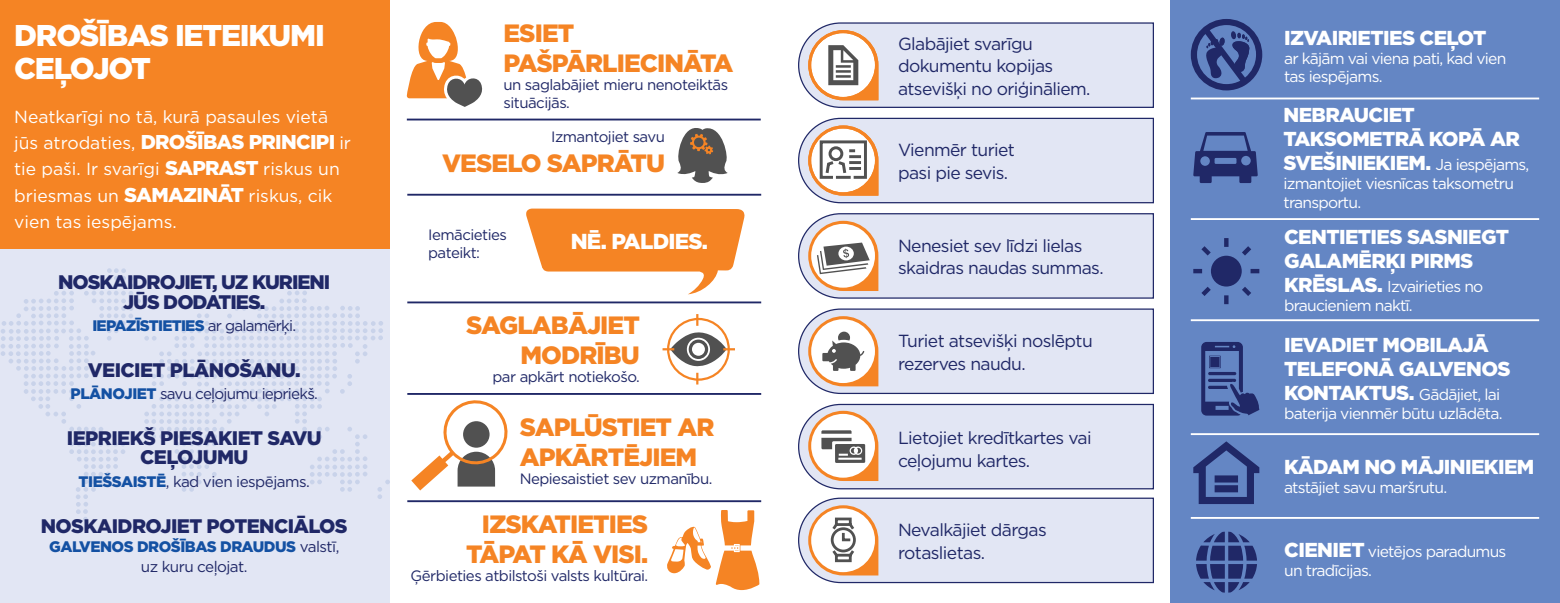
<style>
.page{position:relative;width:1560px;height:603px;background:#fff}
.page>*{position:absolute;margin:0;border:0;box-sizing:border-box;transform-origin:0 0}
.t1{font:900 30px/32.5px "Gotham";letter-spacing:-.04em;color:#fff}
.t2{font:900 25px/30px "Gotham";letter-spacing:-.035em;color:#f58424}
.t3{font:900 21.75px "Gotham";letter-spacing:-.035em;color:#fff}
.t4{font:900 20.25px/24.2px "Gotham";letter-spacing:-.03em;color:#fff}
.t5{font:900 19.5px/19.5px "Gotham";letter-spacing:-.03em;color:#202867;text-align:center}
.t6{font:900 19.5px/19.5px "Gotham";letter-spacing:-.05em;color:#202867;text-align:center}
.t7{font:17.5px/22.5px "Gotham";letter-spacing:-.035em;color:#202867}
.t8{font:17.5px/26.2px "Gotham";color:#fff}
.t9{font:15.75px/18.8px "Gotham";letter-spacing:-.05em;color:#fff}
.t10{font:900 15.25px/19.5px "Gotham";letter-spacing:-.04em;color:#1451a3;text-align:center}
.t11{font:15.25px "Gotham";letter-spacing:-.05em;color:#202867}
.t12{font:15px/18px "Gotham";letter-spacing:-.035em;color:#202867}
.s1{font-weight:900;font-size:20px}
.s2{font-weight:400;color:#202867}
.s3{font-weight:900;color:#1451a3}
.s4{font-weight:400;font-size:15.75px}
.s5{font-weight:900;font-size:20.25px}
</style>
<div class="page">
<div style="left:0;top:197px;width:390px;height:405px;background:#e2e6f4"></div>
<svg style="left:1px;top:268px;width:389px;height:253px"></svg>
<div style="left:1169px;top:0;width:390px;height:602px;background:#6486c4"></div>
<div style="left:0;top:0;width:390px;height:248px;background:#f58424"></div>
<hr style="left:407px;top:118px;width:353px;height:2px;background:#202867">
<hr style="left:407px;top:194px;width:354px;height:1px;background:#202867">
<svg style="left:1193px;top:441px;width:66px;height:63px"></svg>
<svg style="left:798px;top:22px;width:356px;height:86px;background:#dbdbe5"></svg>
<svg style="left:798px;top:117px;width:356px;height:87px;background:#dbdbe5"></svg>
<svg style="left:798px;top:213px;width:356px;height:86px;background:#dbdbe5"></svg>
<svg style="left:798px;top:308px;width:356px;height:86px;background:#dbdbe5"></svg>
<svg style="left:798px;top:403px;width:356px;height:87px;background:#dcdce6"></svg>
<svg style="left:798px;top:497px;width:356px;height:86px;background:#dddde7"></svg>
<svg style="left:1193px;top:238px;width:66px;height:66px"></svg>
<svg style="left:1201px;top:342px;width:58px;height:73px"></svg>
<svg style="left:1193px;top:132px;width:64px;height:51px"></svg>
<hr style="left:1190px;top:97px;width:348px;height:2px;background:#fff">
<hr style="left:1190px;top:218px;width:348px;height:2px;background:#fff">
<hr style="left:1190px;top:319px;width:348px;height:2px;background:#fff">
<hr style="left:1190px;top:433px;width:348px;height:2px;background:#fff">
<hr style="left:1190px;top:516px;width:348px;height:2px;background:#fff">
<svg style="left:407px;top:22px;width:79px;height:99px"></svg>
<svg style="left:1190px;top:19px;width:72px;height:71px"></svg>
<svg style="left:1196px;top:531px;width:60px;height:61px"></svg>
<svg style="left:677px;top:128px;width:51px;height:55px"></svg>
<svg style="left:526px;top:208px;width:219px;height:86px"></svg>
<hr style="left:407px;top:301px;width:354px;height:2px;background:#202867">
<svg style="left:411px;top:400px;width:97px;height:90px"></svg>
<svg style="left:667px;top:510px;width:92px;height:79px"></svg>
<hr style="left:407px;top:393px;width:354px;height:1px;background:#202867">
<hr style="left:407px;top:500px;width:354px;height:2px;background:#202867">
<div style="left:667px;top:318px;width:62px;height:62px;border:2px solid #f58424;border-radius:50%"></div>
<svg style="left:662px;top:331px;width:73px;height:35px"></svg>
<svg style="left:696px;top:314px;width:2px;height:11px"></svg>
<svg style="left:696px;top:372px;width:2px;height:12px"></svg>
<h1 class="t1" style="left:14px;top:19px;width:312px">DROŠĪBAS IETEIKUMI<br>CEĻOJOT</h1>
<p class="t8" style="left:14px;top:103px;width:338px">Neatkarīgi no tā, kurā pasaules vietā jūs atrodaties, <span class="s1">DROŠĪBAS PRINCIPI</span> ir tie paši. Ir svarīgi <span class="s1">SAPRAST</span> riskus un briesmas un <span class="s1">SAMAZINĀT</span> riskus, cik vien tas iespējams.</p>
<p class="t6" style="left:58px;top:272px;width:274px">NOSKAIDROJIET, UZ KURIENI<br>JŪS DODATIES.</p>
<p class="t10" style="left:92px;top:316px;width:205px">IEPAZĪSTIETIES <span class="s2">ar galamērķi.</span></p>
<p class="t5" style="left:88px;top:359px;width:214px">VEICIET PLĀNOŠANU.</p>
<p class="t11" style="left:70px;top:384px;width:249px"><span class="s3">PLĀNOJIET</span> savu ceļojumu iepriekš.</p>
<p class="t5" style="left:67px;top:427px;width:256px">IEPRIEKŠ PIESAKIET SAVU<br>CEĻOJUMU</p>
<p class="t11" style="left:79px;top:471px;width:233px"><span class="s3">TIEŠSAISTĒ</span>, kad vien iespējams.</p>
<p class="t5" style="left:41px;top:515px;width:308px">NOSKAIDROJIET POTENCIĀLOS</p>
<p class="t10" style="left:49px;top:536px;width:292px">GALVENOS DROŠĪBAS DRAUDUS <span class="s2">valstī, uz kuru ceļojat.</span></p>
<h2 class="t2" style="left:503px;top:18px;width:231px">ESIET<br>PAŠPĀRLIECINĀTA</h2>
<p class="t12" style="left:503px;top:75px;width:226px">un saglabājiet mieru nenoteiktās situācijās.</p>
<p class="t12" style="left:551px;top:127px;width:115px">Izmantojiet savu</p>
<h2 class="t2" style="left:442px;top:148px;width:224px">VESELO SAPRĀTU</h2>
<p class="t12" style="left:428px;top:225px;width:80px">Iemācieties pateikt:</p>
<p class="t3" style="left:570px;top:226px;width:139px">NĒ. PALDIES.</p>
<h2 class="t2" style="left:466px;top:310px;width:175px;text-align:right">SAGLABĀJIET<br>MODRĪBU</h2>
<p class="t12" style="left:492px;top:367px;width:149px">par apkārt notiekošo.</p>
<h2 class="t2" style="left:519px;top:411px;width:196px">SAPLŪSTIET AR<br>APKĀRTĒJIEM</h2>
<p class="t12" style="left:519px;top:468px;width:194px">Nepiesaistiet sev uzmanību.</p>
<h2 class="t2" style="left:466px;top:509px;width:184px;text-align:right">IZSKATIETIES<br>TĀPAT KĀ VISI.</h2>
<p class="t12" style="left:410px;top:566px;width:239px">Ģērbieties atbilstoši valsts kultūrai.</p>
<p class="t7" style="left:898px;top:32px;width:194px">Glabājiet svarīgu dokumentu kopijas atsevišķi no oriģināliem.</p>
<p class="t7" style="left:898px;top:138px;width:118px">Vienmēr turiet pasi pie sevis.</p>
<p class="t7" style="left:898px;top:234px;width:207px">Nenesiet sev līdzi lielas skaidras naudas summas.</p>
<p class="t7" style="left:898px;top:329px;width:196px">Turiet atsevišķi noslēptu rezerves naudu.</p>
<p class="t7" style="left:898px;top:426px;width:195px">Lietojiet kredītkartes vai ceļojumu kartes.</p>
<p class="t7" style="left:898px;top:518px;width:150px">Nevalkājiet dārgas rotaslietas.</p>
<p class="t4" style="left:1283px;top:25px;width:204px">IZVAIRIETIES CEĻOT</p>
<p class="t9" style="left:1283px;top:48px;width:224px">ar kājām vai viena pati, kad vien tas iespējams.</p>
<p class="t4" style="left:1283px;top:102px;width:247px">NEBRAUCIET<br>TAKSOMETRĀ KOPĀ AR<br>SVEŠINIEKIEM. <span class="s4">Ja iespējams,</span></p>
<p class="t9" style="left:1283px;top:174px;width:232px">izmantojiet viesnīcas taksometru transportu.</p>
<p class="t4" style="left:1283px;top:224px;width:226px">CENTIETIES SASNIEGT<br>GALAMĒRĶI PIRMS</p>
<p class="t9" style="left:1283px;top:277px;width:201px"><span class="s5">KRĒSLAS.</span> Izvairieties no braucieniem naktī.</p>
<p class="t4" style="left:1283px;top:332px;width:228px">IEVADIET MOBILAJĀ<br>TELEFONĀ GALVENOS</p>
<p class="t9" style="left:1283px;top:384px;width:220px"><span class="s5">KONTAKTUS.</span> Gādājiet, lai baterija vienmēr būtu uzlādēta.</p>
<p class="t4" style="left:1283px;top:454px;width:252px">KĀDAM NO MĀJINIEKIEM</p>
<p class="t9" style="left:1283px;top:477px;width:165px">atstājiet savu maršrutu.</p>
<p class="t9" style="left:1283px;top:541px;width:224px"><span class="s5">CIENIET</span> vietējos paradumus un tradīcijas.</p>
</div>
